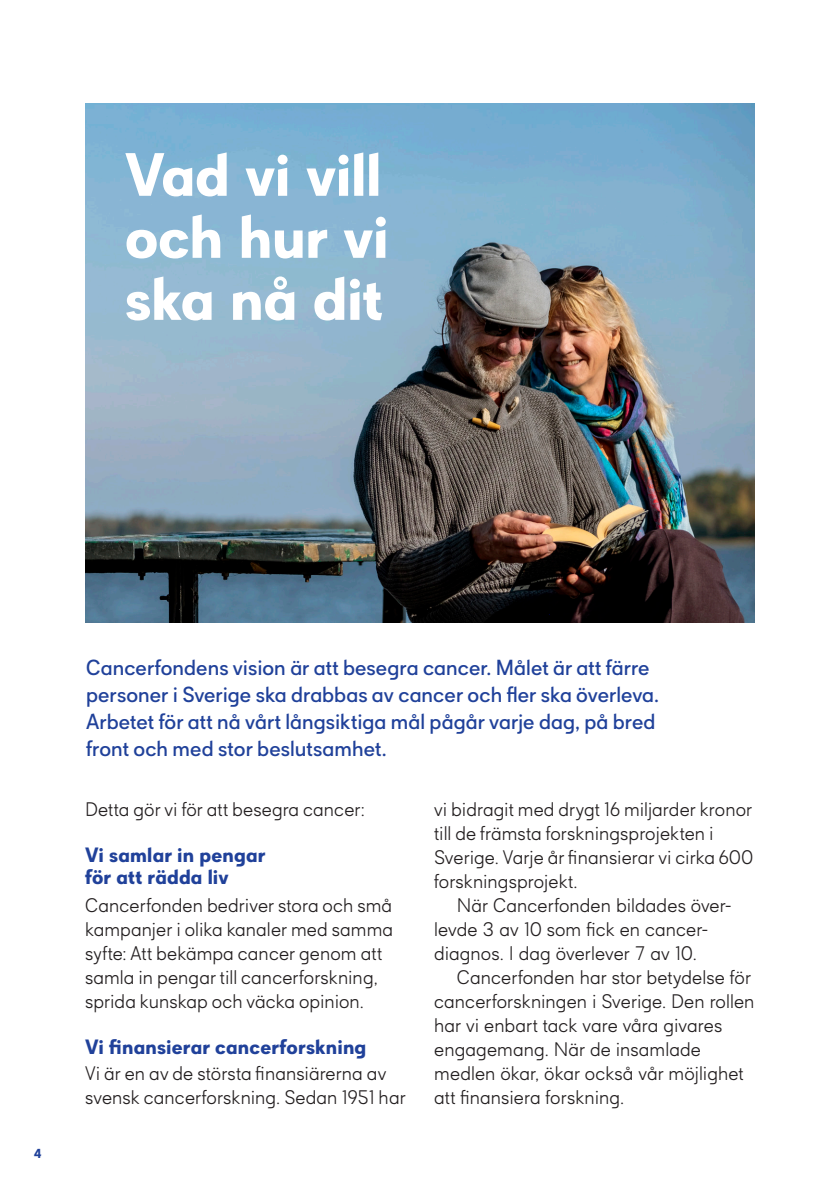
<style>
.page{position:relative;width:840px;height:1191px;background:#fff}
.page>*{position:absolute;margin:0;border:0;box-sizing:border-box;transform-origin:0 0}
.Rubrik_1{font:700 56px/62px "Cancerfonden Sans";letter-spacing:-.01em;color:#fff}
.Ingress{font:20px/26.8px "Cancerfonden Sans";letter-spacing:.005em;color:#20419a}
.Rubrik_2{font:700 19px/22px "Cancerfonden Sans";letter-spacing:.01em;color:#20419a}
.Bröd{font:300 18px/24px "Cancerfonden Sans";letter-spacing:.005em;color:#231f20}
.Bröd_-_indrag{font:300 18px/24px "Cancerfonden Sans";letter-spacing:.005em;color:#231f20}
.t1{font:700 12px "Cancerfonden Sans";color:#20419a}
</style>
<div class="page">
<img style="left:85px;top:104px;width:669px;height:518px">
<p class="Rubrik_1" style="left:125px;top:144px;width:265px">Vad vi vill och hur vi ska nå dit</p>
<p class="t1" style="left:34px;top:1144px;width:9px">4</p>
<p class="Ingress" style="left:86px;top:654px;width:574px">Cancerfondens vision är att besegra cancer. Målet är att färre personer i Sverige ska drabbas av cancer och fler ska överleva.<br>Arbetet för att nå vårt långsiktiga mål pågår varje dag, på bred front och med stor beslutsamhet.</p>
<p class="Bröd" style="left:85px;top:798px;width:281px">Detta gör vi för att besegra cancer:</p>
<p class="Rubrik_2" style="left:85px;top:844px;width:182px">Vi samlar in pengar för att rädda liv</p>
<p class="Bröd" style="left:85px;top:894px;width:309px">Cancerfonden bedriver stora och små kampanjer i olika kanaler med samma syfte: Att bekämpa cancer genom att samla in pengar till cancerforskning, sprida kunskap och väcka opinion.</p>
<p class="Rubrik_2" style="left:85px;top:1036px;width:282px">Vi finansierar cancerforskning</p>
<p class="Bröd" style="left:85px;top:1062px;width:322px">Vi är en av de största finansiärerna av svensk cancerforskning. Sedan 1951 har</p>
<p class="Bröd" style="left:434px;top:798px;width:320px">vi bidragit med drygt 16 miljarder kronor till de främsta forskningsprojekten i Sverige. Varje år finansierar vi cirka 600 forskningsprojekt.</p>
<p class="Bröd_-_indrag" style="left:434px;top:894px;width:298px;text-indent:23px">När Cancerfonden bildades över&shy;levde 3 av 10 som fick en cancer&shy;diagnos. I dag överlever 7 av 10.</p>
<p class="Bröd_-_indrag" style="left:434px;top:966px;width:322px;text-indent:23px">Cancerfonden har stor betydelse för cancerforskningen i Sverige. Den rollen har vi enbart tack vare våra givares engagemang. När de insamlade medlen ökar, ökar också vår möjlighet att finansiera forskning.</p>
</div>
